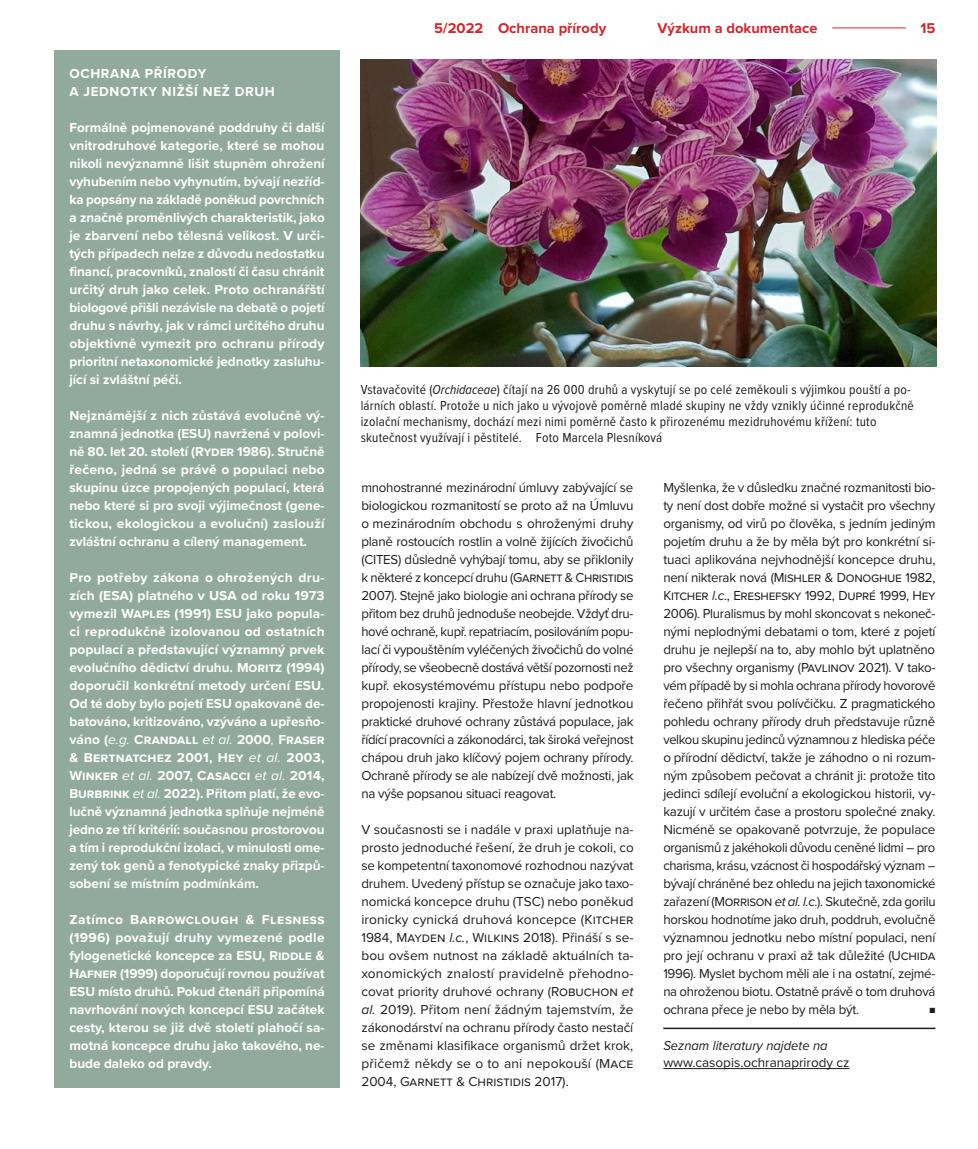
<style>
.page{position:relative;width:978px;height:1149px;background:#fff}
.page>*{position:absolute;margin:0;border:0;box-sizing:border-box;transform-origin:0 0}
.t1{font:700 14.7px "Proxima Nova";color:#d6242b}
.Text_01{font:13.5px/18px "Proxima Nova";letter-spacing:-.02em;color:#1d1d1b;text-align:justify}
.Box{font:700 13.5px/18px "Proxima Nova";color:#fff;text-align:justify}
.T_popiska_obr{font:13.5px/16.2px "Proxima Nova Cond";letter-spacing:.015em;color:#1d1d1b}
.T_seznam_literatury{font:13.5px/16.2px "Proxima Nova";color:#1d1d1b}
.Box_nadpis{font:700 13.5px/18px "Proxima Nova";letter-spacing:.05em;color:#fff}
.Text_01-2{font:9px "Proxima Nova";color:#1d1d1b}
.s1{font-weight:400;font-style:italic}
.s2{font-style:italic}
</style>
<div class="page">
<hr style="left:832px;top:28px;width:74px;height:1px;background:#d6242b">
<hr style="left:663px;top:1027px;width:272px;height:1px;background:#1d1d1b">
<hr style="left:663px;top:1067px;width:187px;height:1px;background:#1d1d1b">
<div style="left:54px;top:50px;width:286px;height:65px;background:#91aa9d"></div>
<div style="left:54px;top:104px;width:286px;height:299px;background:#91aa9d"></div>
<div style="left:54px;top:392px;width:286px;height:173px;background:#91aa9d"></div>
<div style="left:54px;top:554px;width:286px;height:353px;background:#91aa9d"></div>
<div style="left:54px;top:896px;width:286px;height:191px;background:#91aa9d"></div>
<img style="left:361px;top:60px;width:575px;height:306px">
<p class="Box_nadpis" style="left:69px;top:64px;width:207px">OCHRANA PŘÍRODY<br>A JEDNOTKY NIŽŠÍ NEŽ DRUH</p>
<p class="Box" style="left:69px;top:118px;width:257px">Formálně pojmenované poddruhy či další vnitrodruhové kategorie, které se mohou nikoli nevýznamně lišit stupněm ohrožení vyhubením nebo vyhynutím, bývají nezříd&shy;ka popsány na základě poněkud povrchních a značně proměnlivých charakteristik, jako je zbarvení nebo tělesná velikost. V urči&shy;tých případech nelze z důvodu nedostatku financí, pracovníků, znalostí či času chránit určitý druh jako celek. Proto ochranářští biologové přišli nezávisle na debatě o pojetí druhu s návrhy, jak v rámci určitého druhu objektivně vymezit pro ochranu přírody prioritní netaxonomické jednotky zasluhu&shy;jící si zvláštní péči.</p>
<p class="Box" style="left:69px;top:406px;width:257px">Nejznámější z nich zůstává evolučně vý&shy;znamná jednotka (ESU) navržená v polovi&shy;ně 80. let 20. století (Ryder 1986). Stručně řečeno, jedná se právě o populaci nebo skupinu úzce propojených populací, která nebo které si pro svoji výjimečnost (gene&shy;tickou, ekologickou a evoluční) zaslouží zvláštní ochranu a cílený management.</p>
<p class="Box" style="left:69px;top:568px;width:257px">Pro potřeby zákona o ohrožených dru&shy;zích (ESA) platného v USA od roku 1973 vymezil Waples (1991) ESU jako popula&shy;ci reprodukčně izolovanou od ostatních populací a představující významný prvek evolučního dědictví druhu. Moritz (1994) doporučil konkrétní metody určení ESU.<br>Od té doby bylo pojetí ESU opakovaně de&shy;batováno, kritizováno, vzýváno a upřesňo&shy;váno (<span class="s1">e.g.</span> Crandall <span class="s1">et al.</span> 2000<span class="s1">,</span> Fraser &amp; Bertnatchez 2001, Hey <span class="s1">et al.</span> 2003, Winker <span class="s1">et al.</span> 2007, Casacci <span class="s1">et al.</span> 2014, Burbrink <span class="s1">et al.</span> 2022). Přitom platí, že evo&shy;lučně významná jednotka splňuje nejméně jedno ze tří kritérií: současnou prostorovou a tím i reprodukční izolaci, v minulosti ome&shy;zený tok genů a fenotypické znaky přizpů&shy;sobení se místním podmínkám.</p>
<p class="Box" style="left:69px;top:910px;width:257px">Zatímco Barrowclough &amp; Flesness (1996) považují druhy vymezené podle fylogenetické koncepce za ESU, Riddle &amp; Hafner (1999) doporučují rovnou používat ESU místo druhů. Pokud čtenáři připomíná navrhování nových koncepcí ESU začátek cesty, kterou se již dvě století plahočí sa&shy;motná koncepce druhu jako takového, ne&shy;bude daleko od pravdy.</p>
<p class="t1" style="left:434px;top:17px;width:174px">5/2022 Ochrana přírody</p>
<p class="t1" style="left:658px;top:17px;width:161px">Výzkum a dokumentace</p>
<p class="t1" style="left:920px;top:17px;width:16px">15</p>
<p class="T_popiska_obr" style="left:361px;top:380px;width:555px">Vstavačovité (<span class="s2">Orchidaceae</span>) čítají na 26 000 druhů a vyskytují se po celé zeměkouli s výjimkou pouští a po&shy;lárních oblastí. Protože u nich jako u vývojově poměrně mladé skupiny ne vždy vznikly účinné reprodukčně izolační mechanismy, dochází mezi nimi poměrně často k přirozenému mezidruhovému křížení: tuto skutečnost využívají i pěstitelé. Foto Marcela Plesníková</p>
<p class="Text_01" style="left:361px;top:477px;width:274px">mnohostranné mezinárodní úmluvy zabývající se biologickou rozmanitostí se proto až na Úmluvu o mezinárodním obchodu s ohroženými druhy planě rostoucích rostlin a volně žijících živočichů (CITES) důsledně vyhýbají tomu, aby se přiklonily k některé z koncepcí druhu (Garnett &amp; Christidis 2007). Stejně jako biologie ani ochrana přírody se přitom bez druhů jednoduše neobejde. Vždyť dru&shy;hové ochraně, kupř. repatriacím, posilováním popu&shy;lací či vypouštěním vyléčených živočichů do volné přírody, se všeobecně dostává větší pozornosti než kupř. ekosystémovému přístupu nebo podpoře propojenosti krajiny. Přestože hlavní jednotkou praktické druhové ochrany zůstává populace, jak řídící pracovníci a zákonodárci, tak široká veřejnost chápou druh jako klíčový pojem ochrany přírody.<br>Ochraně přírody se ale nabízejí dvě možnosti, jak na výše popsanou situaci reagovat.</p>
<p class="Text_01" style="left:361px;top:819px;width:274px">V současnosti se i nadále v praxi uplatňuje na&shy;prosto jednoduché řešení, že druh je cokoli, co se kompetentní taxonomové rozhodnou nazývat druhem. Uvedený přístup se označuje jako taxo&shy;nomická koncepce druhu (TSC) nebo poněkud ironicky cynická druhová koncepce (Kitcher 1984, Mayden <span class="s2">l.c.</span>, Wilkins 2018). Přináší s se&shy;bou ovšem nutnost na základě aktuálních ta&shy;xonomických znalostí pravidelně přehodno&shy;covat priority druhové ochrany (Robuchon <span class="s2">et al.</span> 2019). Přitom není žádným tajemstvím, že zákonodárství na ochranu přírody často nestačí se změnami klasifikace organismů držet krok, přičemž někdy se o to ani nepokouší (Mace 2004, Garnett &amp; Christidis 2017).</p>
<p class="Text_01" style="left:663px;top:477px;width:274px;text-align:left">Myšlenka, že v důsledku značné rozmanitosti bio&shy;ty není dost dobře možné si vystačit pro všechny organismy, od virů po člověka, s jedním jediným pojetím druhu a že by měla být pro konkrétní si&shy;tuaci aplikována nejvhodnější koncepce druhu, není nikterak nová (Mishler &amp; Donoghue 1982, Kitcher <span class="s2">l.c</span>., Ereshefsky 1992, Dupré 1999, Hey 2006). Pluralismus by mohl skoncovat s nekoneč&shy;nými neplodnými debatami o tom, které z pojetí druhu je nejlepší na to, aby mohlo být uplatněno pro všechny organismy (Pavlinov 2021). V tako&shy;vém případě by si mohla ochrana přírody hovorově řečeno přihřát svou polívčičku. Z pragmatického pohledu ochrany přírody druh představuje různě velkou skupinu jedinců významnou z hlediska péče o přírodní dědictví, takže je záhodno o ni rozum&shy;ným způsobem pečovat a chránit ji: protože tito jedinci sdílejí evoluční a ekologickou historii, vy&shy;kazují v určitém čase a prostoru společné znaky.<br>Nicméně se opakovaně potvrzuje, že populace organismů z jakéhokoli důvodu ceněné lidmi – pro charisma, krásu, vzácnost či hospodářský význam – bývají chráněné bez ohledu na jejich taxonomické zařazení (Morrison <span class="s2">et al. l.c</span>.). Skutečně, zda gorilu horskou hodnotíme jako druh, poddruh, evolučně významnou jednotku nebo místní populaci, není pro její ochranu v praxi až tak důležité (Uchida 1996). Myslet bychom měli ale i na ostatní, zejmé&shy;na ohroženou biotu. Ostatně právě o tom druhová ochrana přece je nebo by měla být.</p>
<p class="Text_01-2" style="left:929px;top:1002px;width:7px">■</p>
<p class="T_seznam_literatury" style="left:663px;top:1036px;width:188px"><span class="s2">Seznam literatury najdete na </span>www.casopis.ochranaprirody cz</p>
</div>
